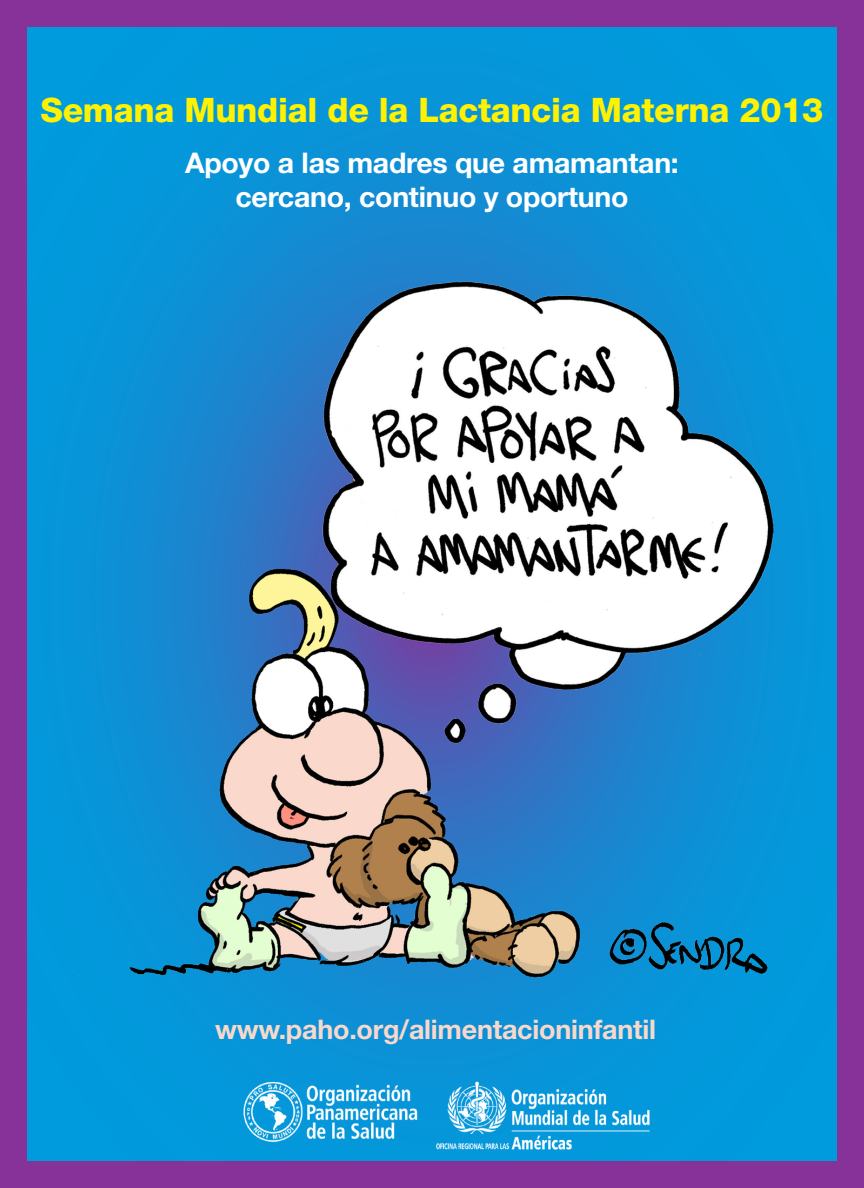
<style>
.page{position:relative;width:864px;height:1188px;background:#873299}
.page>*{position:absolute;margin:0;border:0;box-sizing:border-box;transform-origin:0 0}
.t1{font:800 33.75px "Helvetica Neue LT Std";letter-spacing:-.01em;color:#fff200}
.t2{font:700 28.5px/34.2px "Helvetica Neue LT Std";letter-spacing:-.01em;color:#fff;text-align:center}
.t3{font:700 27px "Helvetica Neue LT Std";letter-spacing:-.01em;color:#f9d8cc}
</style>
<div class="page">
<div style="left:27px;top:27px;width:810px;height:1134px;background:#009bdd"></div>
<img style="left:29px;top:270px;width:764px;height:776px">
<img style="left:243px;top:1081px;width:407px;height:69px">
<p class="t1" style="left:41px;top:90px;width:784px">Semana Mundial de la Lactancia Materna 2013</p>
<p class="t2" style="left:185px;top:145px;width:495px">Apoyo a las madres que amamantan: cercano, continuo y oportuno</p>
<p class="t3" style="left:215px;top:1012px;width:443px">www.paho.org/alimentacioninfantil</p>
</div>
